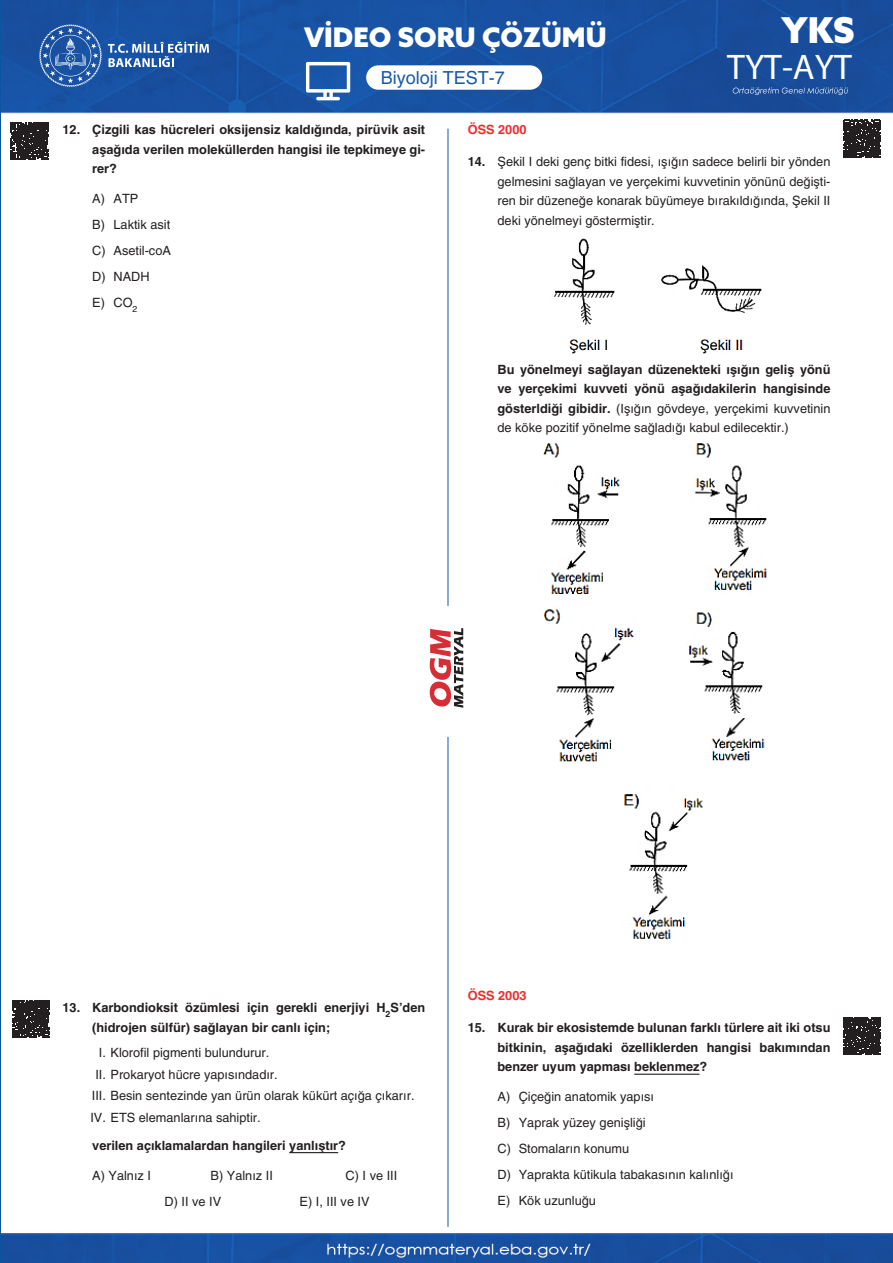
<style>
.page{position:relative;width:893px;height:1263px;background:#fff}
.page>*{position:absolute;margin:0;border:0;box-sizing:border-box;transform-origin:0 0}
.t1{font:35.7px "Myriad Pro";color:#fff}
.t2{font:900 35.7px "Azo Sans";color:#fff}
.t3{font:900 27px "Azo Sans";color:#fff}
.t4{font:18px "Helveticasinav";color:#185aa5}
.SORU__Y{font:700 12.75px/19.5px "Helveticasinav";color:#231f20;text-align:justify}
.SORU__Y-2{font:12.75px/19.5px "Helveticasinav";color:#231f20;text-align:justify}
.I__II__III__Y{font:12.75px "Helveticasinav";color:#231f20}
.CEVAP_5_Lİ__Y{font:12.75px "Helveticasinav";color:#231f20}
.SORU__Y-3{font:700 12.75px "Helveticasinav";color:#ee2d2d}
.s1{font-weight:700}
.s2{font-weight:400}
</style>
<div class="page">
<img style="left:2px;top:0;width:891px;height:1263px">
<hr style="left:448px;top:129px;width:1px;height:477px;background:#1358a3">
<hr style="left:448px;top:737px;width:1px;height:490px;background:#1358a3">
<svg style="left:39px;top:24px;width:63px;height:63px"></svg>
<svg style="left:108px;top:42px;width:101px;height:25px"></svg>
<svg style="left:430px;top:627px;width:33px;height:81px"></svg>
<div style="left:366px;top:65px;width:176px;height:25px;background:#fff;border-radius:12px"></div>
<svg style="left:306px;top:62px;width:44px;height:38px"></svg>
<svg style="left:733px;top:87px;width:115px;height:8px"></svg>
<hr style="left:289px;top:1152px;width:49px;height:1px;background:#231f20">
<hr style="left:634px;top:1074px;width:65px;height:1px;background:#231f20">
<img style="left:515px;top:230px;width:268px;height:126px">
<img style="left:538px;top:438px;width:252px;height:508px">
<svg style="left:843px;top:1017px;width:38px;height:38px"></svg>
<svg style="left:843px;top:120px;width:38px;height:38px"></svg>
<svg style="left:12px;top:1000px;width:38px;height:38px"></svg>
<svg style="left:11px;top:122px;width:38px;height:38px"></svg>
<h2 class="t3" style="left:304px;top:19px;width:304px">VİDEO SORU ÇÖZÜMÜ</h2>
<h3 class="t4" style="left:381px;top:68px;width:126px">Biyoloji TEST-7</h3>
<h1 class="t2" style="left:781px;top:6px;width:75px">YKS</h1>
<h1 class="t1" style="left:727px;top:45px;width:126px">TYT-AYT</h1>
<p class="SORU__Y" style="left:92px;top:120px;width:334px;text-indent:-30px">12. Çizgili kas hücreleri oksijensiz kaldığında, pirüvik asit aşağıda verilen moleküllerden hangisi ile tepkimeye gi&shy;rer?</p>
<p class="SORU__Y-2" style="left:92px;top:189px;width:48px">A) ATP</p>
<p class="SORU__Y-2" style="left:92px;top:215px;width:79px">B) Laktik asit</p>
<p class="SORU__Y-2" style="left:92px;top:241px;width:80px">C) Asetil-coA</p>
<p class="SORU__Y-2" style="left:92px;top:267px;width:59px">D) NADH</p>
<p class="SORU__Y-2" style="left:92px;top:293px;width:47px">E) CO<sub>2</sub></p>
<p class="SORU__Y-3" style="left:468px;top:122px;width:60px">ÖSS 2000</p>
<p class="SORU__Y-2" style="left:497px;top:152px;width:334px;text-indent:-30px"><span class="s1">14.</span> Şekil I deki genç bitki fidesi, ışığın sadece belirli bir yönden gelmesini sağlayan ve yerçekimi kuvvetinin yönünü değişti&shy;ren bir düzeneğe konarak büyümeye bırakıldığında, Şekil II deki yönelmeyi göstermiştir.</p>
<p class="SORU__Y" style="left:497px;top:359px;width:334px">Bu yönelmeyi sağlayan düzenekteki ışığın geliş yönü ve yerçekimi kuvveti yönü aşağıdakilerin hangisinde gösterldiği gibidir. <span class="s2">(Işığın gövdeye, yerçekimi kuvvetinin de köke pozitif yönelme sağladığı kabul edilecektir.)</span></p>
<p class="SORU__Y" style="left:92px;top:998px;width:334px;text-indent:-30px">13. Karbondioksit özümlesi için gerekli enerjiyi H<sub>2</sub>S’den (hidrojen sülfür) sağlayan bir canlı için;</p>
<p class="I__II__III__Y" style="left:99px;top:1045px;width:172px">I. Klorofil pigmenti bulundurur.</p>
<p class="I__II__III__Y" style="left:95px;top:1067px;width:184px">II. Prokaryot hücre yapısındadır.</p>
<p class="I__II__III__Y" style="left:92px;top:1088px;width:324px">III. Besin sentezinde yan ürün olarak kükürt açığa çıkarır.</p>
<p class="I__II__III__Y" style="left:90px;top:1110px;width:172px">IV. ETS elemanlarına sahiptir.</p>
<p class="SORU__Y" style="left:92px;top:1135px;width:255px">verilen açıklamalardan hangileri yanlıştır?</p>
<p class="CEVAP_5_Lİ__Y" style="left:92px;top:1168px;width:60px">A) Yalnız I</p>
<p class="CEVAP_5_Lİ__Y" style="left:211px;top:1168px;width:64px">B) Yalnız II</p>
<p class="CEVAP_5_Lİ__Y" style="left:346px;top:1168px;width:53px">C) I ve III</p>
<p class="CEVAP_5_Lİ__Y" style="left:165px;top:1194px;width:58px">D) II ve IV</p>
<p class="CEVAP_5_Lİ__Y" style="left:300px;top:1194px;width:72px">E) I, III ve IV</p>
<p class="SORU__Y-3" style="left:468px;top:988px;width:60px">ÖSS 2003</p>
<p class="SORU__Y" style="left:497px;top:1018px;width:334px;text-indent:-30px">15. Kurak bir ekosistemde bulunan farklı türlere ait iki otsu bitkinin, aşağıdaki özelliklerden hangisi bakımından benzer uyum yapması beklenmez?</p>
<p class="SORU__Y-2" style="left:497px;top:1087px;width:158px">A) Çiçeğin anatomik yapısı</p>
<p class="SORU__Y-2" style="left:497px;top:1113px;width:150px">B) Yaprak yüzey genişliği</p>
<p class="SORU__Y-2" style="left:497px;top:1139px;width:133px">C) Stomaların konumu</p>
<p class="SORU__Y-2" style="left:497px;top:1165px;width:237px">D) Yaprakta kütikula tabakasının kalınlığı</p>
<p class="SORU__Y-2" style="left:497px;top:1191px;width:100px">E) Kök uzunluğu</p>
</div>
